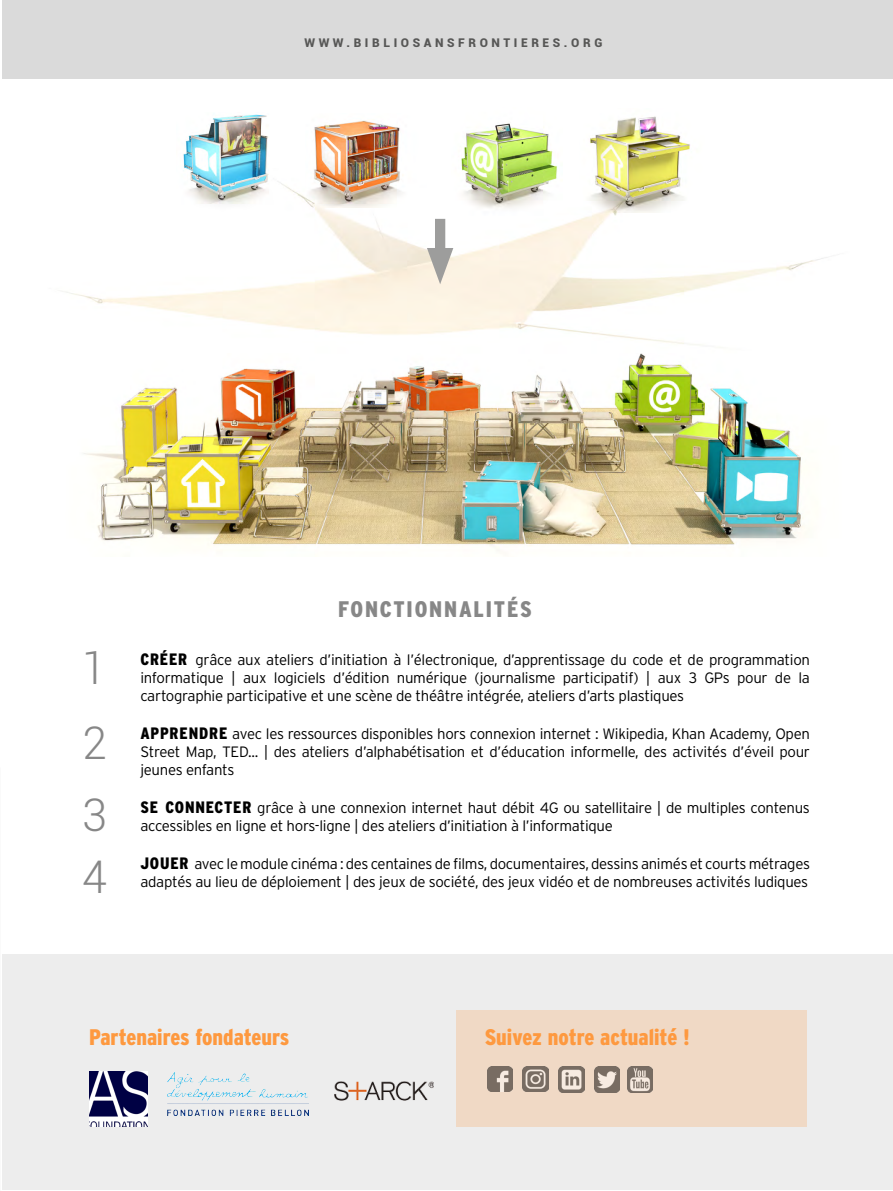
<style>
.page{position:relative;width:893px;height:1191px;background:#fff}
.page>*{position:absolute;margin:0;border:0;box-sizing:border-box;transform-origin:0 0}
.t1{font:300 45px/73.5px "Roboto";color:#878787;text-align:justify}
.t2{font:900 condensed 22.5px "Interstate";color:#fe993f}
.t3{font:900 condensed 22.5px "Interstate";letter-spacing:.08em;color:#878787}
.t4{font:300 15px/18px "Interstate";letter-spacing:-.02em;color:#000;text-align:justify}
.t5{font:900 12px "Roboto";letter-spacing:.3em;color:#575756}
.s1{font-weight:900;font-stretch:condensed;font-size:16.5px}
</style>
<div class="page">
<div style="left:2px;top:0;width:891px;height:79px;background:#dadada"></div>
<div style="left:2px;top:954px;width:891px;height:235px;background:#ededed"></div>
<div style="left:456px;top:1009px;width:351px;height:117px;background:#f0d9c5"></div>
<img style="left:334px;top:1081px;width:99px;height:19px">
<img style="left:167px;top:1072px;width:142px;height:43px">
<img style="left:62px;top:182px;width:766px;height:369px">
<div style="left:435px;top:219px;width:10px;height:44px;background:#9d9d9c"></div>
<svg style="left:427px;top:248px;width:26px;height:36px"></svg>
<img style="left:451px;top:123px;width:112px;height:92px">
<img style="left:580px;top:116px;width:125px;height:96px">
<img style="left:176px;top:114px;width:104px;height:97px">
<img style="left:306px;top:120px;width:121px;height:87px">
<img style="left:89px;top:1071px;width:58px;height:55px">
<img style="left:487px;top:1066px;width:25px;height:25px">
<img style="left:523px;top:1066px;width:25px;height:25px">
<img style="left:559px;top:1066px;width:25px;height:26px">
<img style="left:594px;top:1066px;width:26px;height:26px">
<img style="left:627px;top:1066px;width:26px;height:26px">
<p class="t5" style="left:304px;top:34px;width:299px">WWW.BIBLIOSANSFRONTIERES.ORG</p>
<h1 class="t1" style="left:82px;top:630px;width:27px">1<br>2<br>3</h1>
<h1 class="t1" style="left:82px;top:838px;width:26px">4</h1>
<h2 class="t3" style="left:338px;top:596px;width:195px">FONCTIONNALITÉS</h2>
<p class="t4" style="left:140px;top:650px;width:671px"><span class="s1">CRÉER</span> grâce aux ateliers d’initiation à l’électronique, d’apprentissage du code et de programmation informatique | aux logiciels d’édition numérique (journalisme participatif) | aux 3 GPs pour de la cartographie participative et une scène de théâtre intégrée, ateliers d’arts plastiques</p>
<p class="t4" style="left:140px;top:724px;width:671px"><span class="s1">APPRENDRE</span> avec les ressources disponibles hors connexion internet : Wikipedia, Khan Academy, Open Street Map, TED... | des ateliers d’alphabétisation et d’éducation informelle, des activités d’éveil pour jeunes enfants</p>
<p class="t4" style="left:140px;top:798px;width:671px"><span class="s1">SE CONNECTER</span> grâce à une connexion internet haut débit 4G ou satellitaire | de multiples contenus accessibles en ligne et hors-ligne | des ateliers d’initiation à l’informatique</p>
<p class="t4" style="left:140px;top:853px;width:671px;line-height:18.8px"><span class="s1">JOUER</span> avec le module cinéma : des centaines de films, documentaires, dessins animés et courts métrages adaptés au lieu de déploiement | des jeux de société, des jeux vidéo et de nombreuses activités ludiques</p>
<h2 class="t2" style="left:89px;top:1024px;width:202px">Partenaires fondateurs</h2>
<h2 class="t2" style="left:485px;top:1024px;width:206px">Suivez notre actualité !</h2>
</div>
